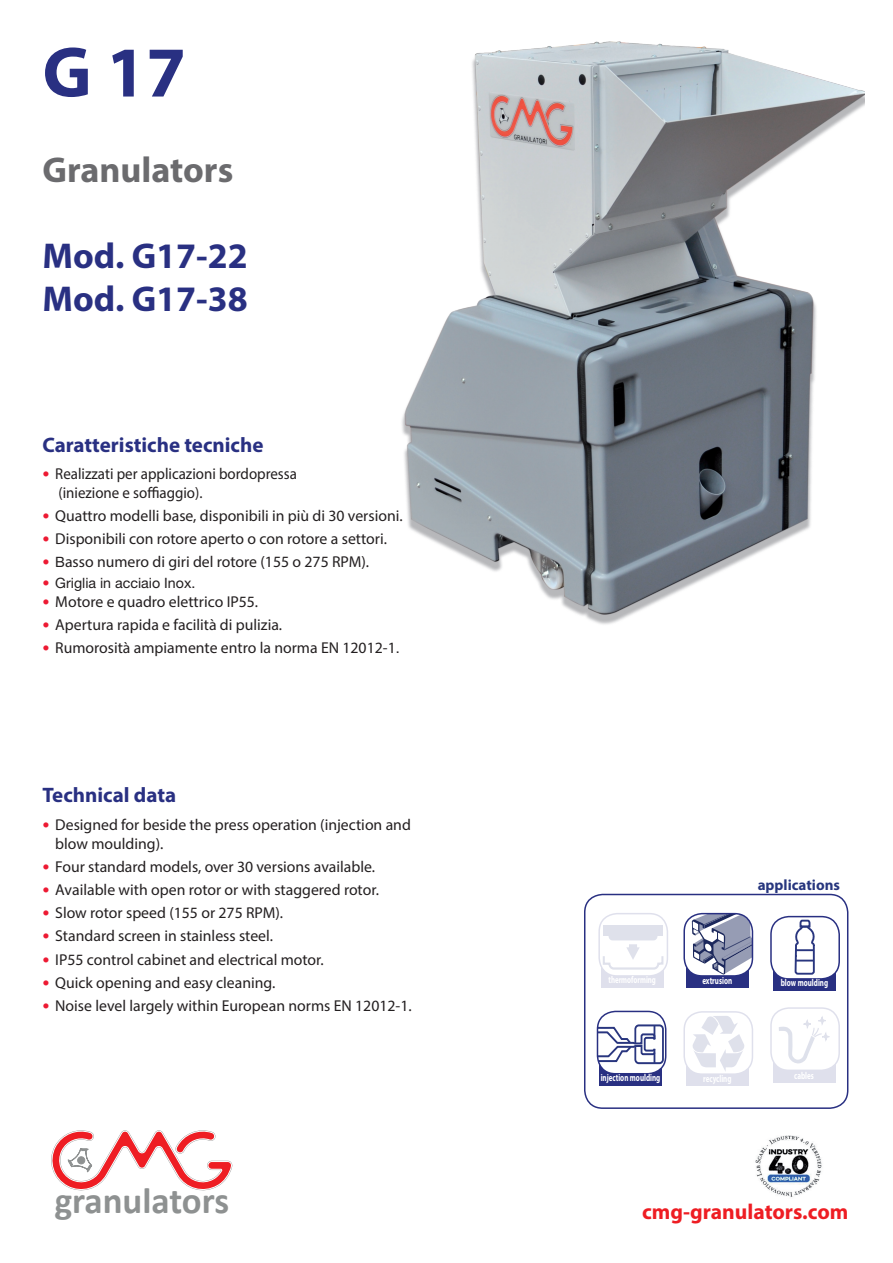
<style>
.page{position:relative;width:893px;height:1263px;background:#fff}
.page>*{position:absolute;margin:0;border:0;box-sizing:border-box;transform-origin:0 0}
.t1{font:700 72px "Myriad Pro";color:#293082}
.t2{font:700 36.9px "Calibri";color:#8e9191}
.t3{font:700 36px/43.2px "Myriad Pro";color:#293082}
.t4{font:700 36px "Myriad Pro";color:#6b6b6e}
.t5{font:700 21.6px "Myriad Pro";color:#ee1d23}
.t6{font:700 21px "Myriad Pro";color:#293082}
.t7{font:15.75px/18.9px "Myriad Pro";color:#231f20}
.t8{font:15.75px/18.9px "Myriad Pro";color:#231f20;scale:.95 1}
.t9{font:700 15px "Myriad Pro";color:#27367e}
.t10{font:14.25px "Helvetica Neue";color:#231f20}
.t11{font:700 10.05px "Myriad Pro";color:#fff;scale:.7 1}
.t12{font:700 9.9px "Myriad Pro";color:#fff;scale:.7 1}
.s1{font-family:"Helvetica Neue";font-size:14.25px;color:#ed1a33}
.s2{font-family:"Helvetica Neue";font-size:14.25px}
.s3{color:#ed1a33}
</style>
<div class="page">
<img style="left:755px;top:1135px;width:67px;height:62px">
<img style="left:402px;top:41px;width:463px;height:584px">
<div style="left:584px;top:894px;width:264px;height:215px;border:2px solid #293082;border-radius:18px"></div>
<div style="left:774px;top:969px;width:62px;height:22px;background:#293082"></div>
<div style="left:771px;top:916px;width:68px;height:63px;background:#fff;border-radius:18px"></div>
<svg style="left:794px;top:919px;width:21px;height:56px"></svg>
<div style="left:770px;top:916px;width:70px;height:64px;border:2px solid #293082;border-radius:18px"></div>
<div style="left:773px;top:1061px;width:62px;height:22px;background:#dfe0ec"></div>
<div style="left:771px;top:1008px;width:68px;height:62px;background:#fff;border-radius:18px"></div>
<svg style="left:779px;top:1016px;width:51px;height:48px"></svg>
<div style="left:770px;top:1007px;width:70px;height:64px;border:2px solid #293082;border-radius:18px"></div>
<div style="left:686px;top:966px;width:62px;height:22px;background:#293082"></div>
<svg style="left:684px;top:915px;width:65px;height:61px"></svg>
<svg style="left:692px;top:914px;width:60px;height:60px"></svg>
<div style="left:683px;top:913px;width:70px;height:64px;border:2px solid #293082;border-radius:18px"></div>
<div style="left:600px;top:1064px;width:62px;height:21px;background:#293082"></div>
<div style="left:597px;top:1011px;width:69px;height:63px;background:#fff;border-radius:18px"></div>
<div style="left:634px;top:1024px;width:30px;height:40px;border:2px solid #29367f;border-radius:4px"></div>
<svg style="left:597px;top:1023px;width:59px;height:40px"></svg>
<div style="left:597px;top:1011px;width:69px;height:63px;border:2px solid #293082;border-radius:18px"></div>
<div style="left:601px;top:966px;width:62px;height:22px;background:#dfe0ec"></div>
<div style="left:599px;top:914px;width:68px;height:62px;background:#fff;border-radius:18px"></div>
<div style="left:603px;top:925px;width:60px;height:10px;background:#dfe1eb"></div>
<div style="left:609px;top:931px;width:48px;height:9px;background:#dfe1eb;border-radius:4px"></div>
<svg style="left:602px;top:944px;width:62px;height:27px"></svg>
<div style="left:598px;top:913px;width:70px;height:64px;border:2px solid #293082;border-radius:18px"></div>
<div style="left:686px;top:1064px;width:62px;height:22px;background:#dfe0ec"></div>
<div style="left:684px;top:1012px;width:68px;height:62px;background:#fff;border-radius:18px"></div>
<svg style="left:691px;top:1014px;width:54px;height:58px"></svg>
<div style="left:683px;top:1011px;width:70px;height:64px;border:2px solid #293082;border-radius:18px"></div>
<svg style="left:51px;top:1130px;width:182px;height:61px"></svg>
<h1 class="t1" style="left:43px;top:25px;width:145px">G 17</h1>
<h3 class="t4" style="left:43px;top:146px;width:192px">Granulators</h3>
<h3 class="t3" style="left:43px;top:233px;width:207px">Mod. G17-22<br>Mod. G17-38</h3>
<h3 class="t6" style="left:43px;top:431px;width:222px">Caratteristiche tecniche</h3>
<p class="t8" style="left:58px;top:464px;width:253px;text-indent:-16px"><span class="s1">•</span> Realizzati per applicazioni bordopressa (iniezione e soffiaggio).</p>
<p class="t7" style="left:43px;top:506px;width:362px"><span class="s1">•</span> Quattro modelli base, disponibili in più di 30 versioni.</p>
<p class="t7" style="left:43px;top:529px;width:346px"><span class="s1">•</span> Disponibili con rotore aperto o con rotore a settori.</p>
<p class="t7" style="left:43px;top:552px;width:328px"><span class="s1">•</span> <span class="s2">B</span>asso numero di giri del rotore (155 o 275 RPM).</p>
<p class="t10" style="left:43px;top:575px;width:154px"><span class="s3">•</span> Griglia in acciaio Inox.</p>
<p class="t7" style="left:43px;top:592px;width:217px"><span class="s1">•</span> Motore e quadro elettrico IP55.</p>
<p class="t7" style="left:43px;top:615px;width:241px"><span class="s1">•</span> Apertura rapida e facilità di pulizia.</p>
<p class="t7" style="left:43px;top:638px;width:359px"><span class="s1">•</span> Rumorosità ampiamente entro la norma EN 12012-1<span class="s2">.</span></p>
<h3 class="t6" style="left:43px;top:782px;width:135px">Technical data</h3>
<p class="t7" style="left:55px;top:815px;width:357px;text-indent:-13px"><span class="s1">•</span> Designed for beside the press operation (injection and blow moulding).</p>
<p class="t7" style="left:43px;top:857px;width:334px"><span class="s1">•</span> Four standard models, over 30 versions available.</p>
<p class="t7" style="left:43px;top:880px;width:338px"><span class="s1">•</span> Available with open rotor or with staggered rotor.</p>
<p class="t7" style="left:43px;top:903px;width:242px"><span class="s1">•</span> Slow rotor speed (155 or 275 RPM).</p>
<p class="t7" style="left:43px;top:926px;width:232px"><span class="s1">•</span> Standard screen in stainless steel.</p>
<p class="t7" style="left:43px;top:949px;width:283px"><span class="s1">•</span> IP55 control cabinet and electrical motor.</p>
<p class="t7" style="left:43px;top:973px;width:234px"><span class="s1">•</span> Quick opening and easy cleaning.</p>
<p class="t7" style="left:43px;top:996px;width:371px"><span class="s1">•</span> Noise level largely within European norms EN 12012-1.</p>
<h2 class="t2" style="left:55px;top:1175px;width:176px">granulators</h2>
<p class="t12" style="left:608px;top:973px;width:69px">thermoforming</p>
<p class="t11" style="left:601px;top:1071px;width:87px">injection moulding</p>
<p class="t9" style="left:758px;top:875px;width:84px">applications</p>
<p class="t11" style="left:702px;top:974px;width:44px">extrusion</p>
<p class="t11" style="left:703px;top:1072px;width:42px">recycling</p>
<p class="t11" style="left:781px;top:976px;width:69px">blow moulding</p>
<p class="t11" style="left:794px;top:1069px;width:30px">cables</p>
<h3 class="t5" style="left:642px;top:1197px;width:208px">cmg-granulators.com</h3>
</div>
